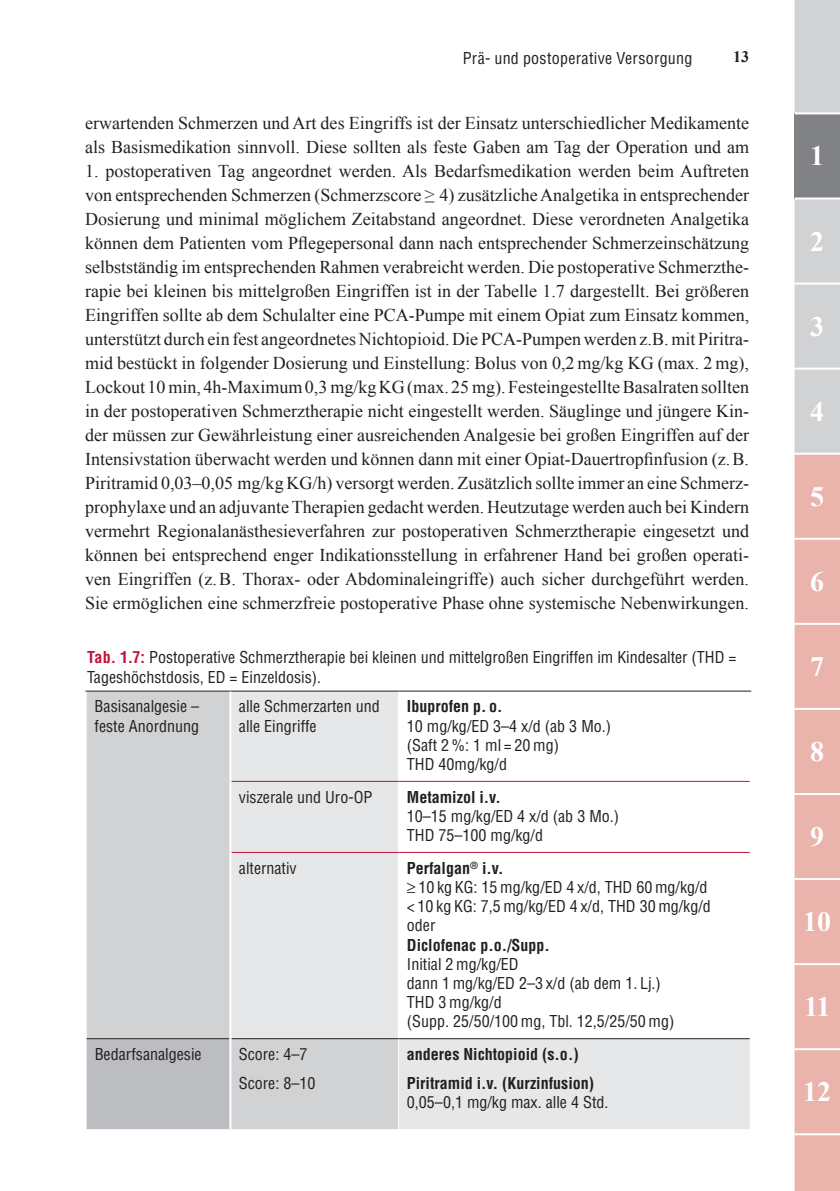
<style>
.page{position:relative;width:840px;height:1191px;background:#fff}
.page>*{position:absolute;margin:0;border:0;box-sizing:border-box;transform-origin:0 0}
.t1{font:700 28px "Times New Roman";color:#fff}
.t2{font:18px/24px "Times New Roman";color:#231f20}
.t3{font:condensed 16px/19.2px "Helvetica LT";color:#231f20}
.t4{font:700 condensed 16px/28.8px "Helvetica LT";color:#231f20}
.t5{font:700 16px "Times New Roman";color:#231f20}
.s1{font-weight:700;color:#c11137}
.s2{font-weight:700}
</style>
<div class="page">
<svg style="left:794px;top:0;width:45px;height:1191px;background:#dbbab6"></svg>
<hr style="left:794px;top:112px;width:45px;height:2px;background:#fff">
<hr style="left:794px;top:538px;width:45px;height:2px;background:#fff">
<hr style="left:794px;top:623px;width:45px;height:2px;background:#fff">
<hr style="left:794px;top:708px;width:45px;height:2px;background:#fff">
<hr style="left:794px;top:793px;width:45px;height:2px;background:#fff">
<hr style="left:794px;top:878px;width:45px;height:2px;background:#fff">
<hr style="left:794px;top:963px;width:45px;height:2px;background:#fff">
<hr style="left:794px;top:1048px;width:45px;height:2px;background:#fff">
<hr style="left:794px;top:1133px;width:45px;height:2px;background:#fff">
<hr style="left:794px;top:197px;width:45px;height:2px;background:#fff">
<hr style="left:794px;top:282px;width:45px;height:2px;background:#fff">
<hr style="left:794px;top:368px;width:45px;height:2px;background:#fff">
<hr style="left:794px;top:453px;width:45px;height:2px;background:#fff">
<div style="left:87px;top:692px;width:142px;height:346px;background:#d1d2d4"></div>
<svg style="left:231px;top:691px;width:518px;height:438px;background:#e2e3e5"></svg>
<svg style="left:398px;top:691px;width:351px;height:347px"></svg>
<div style="left:86px;top:1038px;width:144px;height:91px;background:#bcbdc0"></div>
<hr style="left:397px;top:691px;width:1px;height:90px;background:#fff">
<hr style="left:397px;top:782px;width:1px;height:70px;background:#fff">
<hr style="left:397px;top:853px;width:1px;height:185px;background:#fff">
<hr style="left:397px;top:1039px;width:1px;height:90px;background:#fff">
<hr style="left:85px;top:691px;width:145px;height:1px;background:#231f20">
<hr style="left:86px;top:691px;width:1px;height:90px;background:#fff">
<hr style="left:86px;top:1038px;width:1px;height:91px;background:#fff">
<hr style="left:230px;top:690px;width:168px;height:1px;background:#231f20">
<hr style="left:398px;top:690px;width:352px;height:1px;background:#231f20">
<hr style="left:87px;top:1038px;width:142px;height:1px;background:#231f20">
<hr style="left:231px;top:1038px;width:167px;height:1px;background:#231f20">
<hr style="left:398px;top:1038px;width:351px;height:1px;background:#231f20">
<hr style="left:231px;top:852px;width:167px;height:1px;background:#c11137">
<hr style="left:398px;top:852px;width:351px;height:1px;background:#c11137">
<hr style="left:231px;top:781px;width:167px;height:1px;background:#c11137">
<hr style="left:398px;top:781px;width:351px;height:1px;background:#c11137">
<hr style="left:229px;top:691px;width:2px;height:90px;background:#fff">
<hr style="left:229px;top:1038px;width:2px;height:91px;background:#fff">
<p class="t3" style="left:462px;top:48px;width:231px">Prä- und postoperative Versorgung</p>
<p class="t5" style="left:732px;top:45px;width:17px">13</p>
<p class="t2" style="left:85px;top:110px;width:665px">erwartenden Schmerzen und Art des Eingriffs ist der Einsatz unterschiedlicher Medikamente als Basismedikation sinnvoll. Diese sollten als feste Gaben am Tag der Operation und am</p>
<p class="t2" style="left:85px;top:158px;width:665px;text-align:justify">1. postoperativen Tag angeordnet werden. Als Bedarfsmedikation werden beim Auftreten von entsprechenden Schmerzen (Schmerzscore ≥ 4) zusätzlicheAnalgetika in entsprechender Dosierung und minimal möglichem Zeitabstand angeordnet. Diese verordneten Analgetika können dem Patienten vom Pflegepersonal dann nach entsprechender Schmerzeinschätzung selbstständig im entsprechenden Rahmen verabreicht werden. Die postoperative Schmerzthe&shy;rapie bei kleinen bis mittelgroßen Eingriffen ist in der Tabelle 1.7 dargestellt. Bei größeren Eingriffen sollte ab dem Schulalter eine PCA-Pumpe mit einem Opiat zum Einsatz kommen, unterstützt durch ein fest angeordnetes Nichtopioid. Die PCA-Pumpen werden z.B. mit Piritra&shy;mid bestückt in folgender Dosierung und Einstellung: Bolus von 0,2 mg/kg KG (max. 2 mg), Lockout 10 min, 4h-Maximum 0,3 mg/kg KG (max. 25 mg). Festeingestellte Basalraten sollten in der postoperativen Schmerztherapie nicht eingestellt werden. Säuglinge und jüngere Kin&shy;der müssen zur Gewährleistung einer ausreichenden Analgesie bei großen Eingriffen auf der Intensivstation überwacht werden und können dann mit einer Opiat-Dauertropfinfusion (z.B.<br>Piritramid 0,03–0,05 mg/kg KG/h) versorgt werden. Zusätzlich sollte immer an eine Schmerz&shy;prophylaxe und an adjuvante Therapien gedacht werden. Heutzutage werden auch bei Kindern vermehrt Regionalanästhesieverfahren zur postoperativen Schmerztherapie eingesetzt und können bei entsprechend enger Indikationsstellung in erfahrener Hand bei großen operati&shy;ven Eingriffen (z.B. Thorax- oder Abdominaleingriffe) auch sicher durchgeführt werden.<br>Sie ermöglichen eine schmerzfreie postoperative Phase ohne systemische Nebenwirkungen.</p>
<p class="t3" style="left:87px;top:648px;width:650px"><span class="s1">Tab. 1.7:</span> Postoperative Schmerztherapie bei kleinen und mittelgroßen Eingriffen im Kindesalter (THD =<br>Tageshöchstdosis, ED = Einzeldosis).</p>
<p class="t3" style="left:95px;top:697px;width:106px">Basisanalgesie – feste Anordnung</p>
<p class="t3" style="left:239px;top:697px;width:142px">alle Schmerzarten und alle Eingriffe</p>
<p class="t4" style="left:406px;top:692px;width:97px">Ibuprofen p. o.</p>
<p class="t3" style="left:406px;top:716px;width:205px">10 mg/kg/ED 3–4 x/d (ab 3 Mo.) (Saft 2 %: 1 ml = 20 mg)<br>THD 40mg/kg/d</p>
<p class="t3" style="left:239px;top:787px;width:135px">viszerale und Uro-OP</p>
<p class="t4" style="left:406px;top:782px;width:95px">Metamizol i.v.</p>
<p class="t3" style="left:406px;top:806px;width:213px">10–15 mg/kg/ED 4 x/d (ab 3 Mo.)<br>THD 75–100 mg/kg/d</p>
<p class="t3" style="left:239px;top:858px;width:59px">alternativ</p>
<p class="t3" style="left:406px;top:858px;width:305px"><span class="s2">Perfalgan</span><sup>®</sup> <span class="s2">i.v.<br></span>≥ 10 kg KG: 15 mg/kg/ED 4 x/d, THD 60 mg/kg/d &lt; 10 kg KG: 7,5 mg/kg/ED 4 x/d, THD 30 mg/kg/d oder</p>
<p class="t4" style="left:406px;top:930px;width:144px">Diclofenac p.o./Supp.</p>
<p class="t3" style="left:406px;top:954px;width:269px">Initial 2 mg/kg/ED<br>dann 1 mg/kg/ED 2–3 x/d (ab dem 1. Lj.)<br>THD 3 mg/kg/d<br>(Supp. 25/50/100 mg, Tbl. 12,5/25/50 mg)</p>
<p class="t3" style="left:95px;top:1044px;width:108px">Bedarfsanalgesie</p>
<p class="t3" style="left:239px;top:1039px;width:78px;line-height:28.8px">Score: 4–7<br>Score: 8–10</p>
<p class="t4" style="left:407px;top:1039px;width:188px">anderes Nichtopioid (s.o.)<br>Piritramid i.v. (Kurzinfusion)</p>
<p class="t3" style="left:407px;top:1092px;width:203px">0,05–0,1 mg/kg max. alle 4 Std.</p>
<h1 class="t1" style="left:809px;top:137px;width:15px">1</h1>
<h1 class="t1" style="left:809px;top:222px;width:15px">2</h1>
<h1 class="t1" style="left:809px;top:307px;width:15px">3</h1>
<h1 class="t1" style="left:809px;top:392px;width:15px">4</h1>
<h1 class="t1" style="left:809px;top:477px;width:15px">5</h1>
<h1 class="t1" style="left:809px;top:562px;width:15px">6</h1>
<h1 class="t1" style="left:809px;top:647px;width:15px">7</h1>
<h1 class="t1" style="left:809px;top:732px;width:15px">8</h1>
<h1 class="t1" style="left:809px;top:817px;width:15px">9</h1>
<h1 class="t1" style="left:802px;top:902px;width:29px">10</h1>
<h1 class="t1" style="left:803px;top:987px;width:28px">11</h1>
<h1 class="t1" style="left:802px;top:1072px;width:29px">12</h1>
</div>
